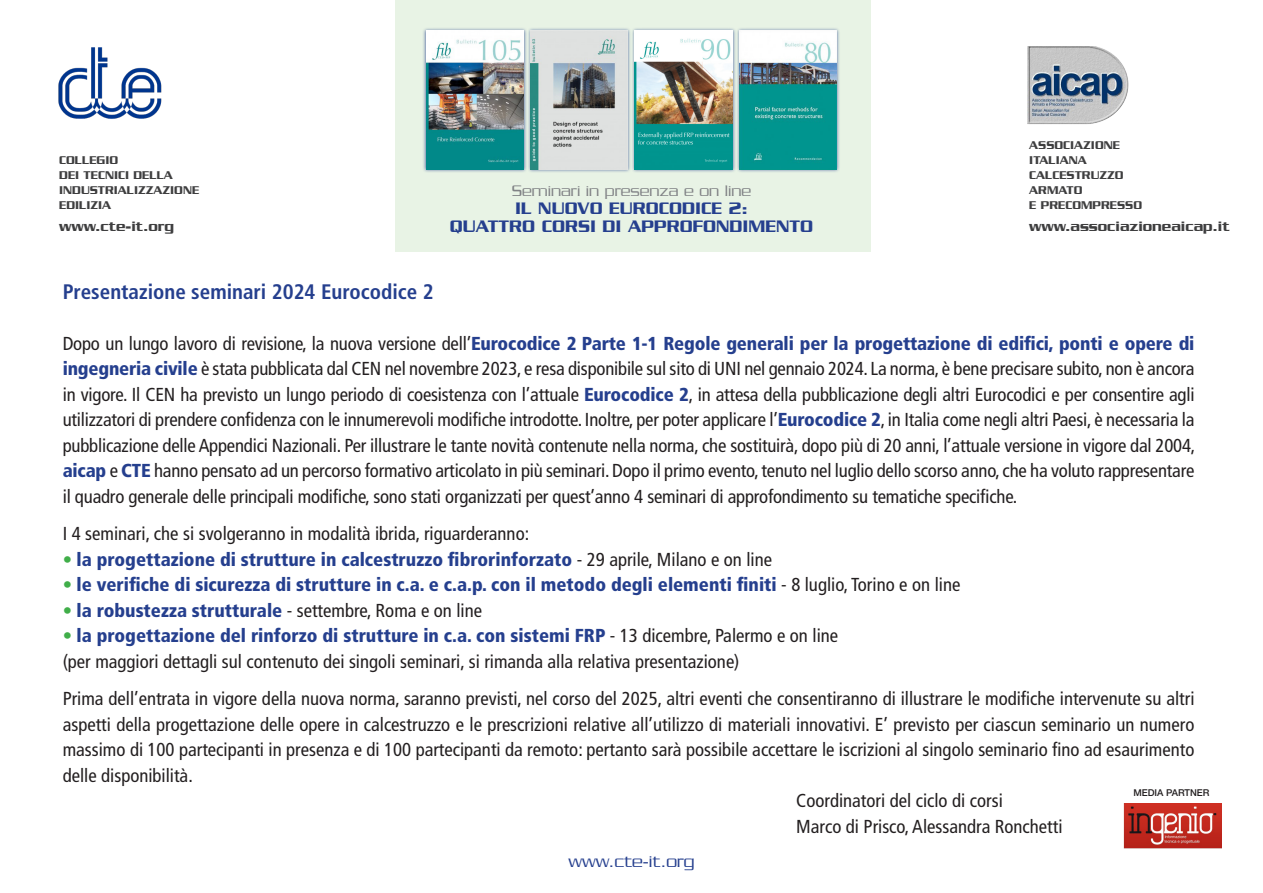
<style>
.page{position:relative;width:1263px;height:893px;background:#fff}
.page>*{position:absolute;margin:0;border:0;box-sizing:border-box;transform-origin:0 0}
.t1{font:700 condensed 21px "Frutiger";color:#253f8e}
.t2{font:condensed 18.75px/25.5px "Frutiger";color:#231f20;text-align:justify}
.t3{font:900 condensed 18.75px "Frutiger";color:#253f8e}
.t4{font:500 18px "Serpentine";color:#253f8e}
.t5{font:300 18px "Serpentine";color:#253f8e}
.t6{font:300 16.5px "Serpentine";color:#808285}
.t7{font:500 15px "Serpentine";color:#3e3e3f}
.t8{font:500 12.15px "Serpentine";color:#3e3e3f}
.t9{font:500 9.45px "Helvetica Neue";color:#231f20}
.s1{font-weight:900;color:#253f8e}
.s2{font-weight:400;color:#40ae49}
.s3{font-weight:400;color:#231f20}
</style>
<div class="page">
<div style="left:395px;top:0;width:476px;height:251px;background:#e8f3e5"></div>
<img style="left:1028px;top:47px;width:101px;height:77px">
<img style="left:58px;top:47px;width:104px;height:72px">
<img style="left:1124px;top:803px;width:98px;height:45px">
<div style="left:631px;top:27px;width:105px;height:146px;background:#253f8e;opacity:.75"></div>
<img style="left:634px;top:31px;width:98px;height:138px">
<div style="left:527px;top:27px;width:104px;height:145px;background:#253f8e;opacity:.75"></div>
<img style="left:531px;top:31px;width:96px;height:138px">
<div style="left:422px;top:27px;width:105px;height:146px;background:#253f8e;opacity:.75"></div>
<img style="left:426px;top:31px;width:98px;height:138px">
<div style="left:736px;top:27px;width:104px;height:145px;background:#253f8e;opacity:.75"></div>
<img style="left:739px;top:31px;width:98px;height:138px">
<p class="t8" style="left:59px;top:153px;width:60px">COLLEGIO</p>
<p class="t8" style="left:59px;top:168px;width:115px">DEI TECNICI DELLA</p>
<p class="t8" style="left:59px;top:183px;width:141px">INDUSTRIALIZZAZIONE</p>
<p class="t8" style="left:59px;top:198px;width:53px">EDILIZIA</p>
<p class="t7" style="left:59px;top:218px;width:116px">www.cte-it.org</p>
<p class="t6" style="left:512px;top:181px;width:241px">Seminari in presenza e on line</p>
<p class="t4" style="left:515px;top:198px;width:234px">IL NUOVO EUROCODICE 2:</p>
<p class="t4" style="left:450px;top:216px;width:365px">QUATTRO CORSI DI APPROFONDIMENTO</p>
<p class="t8" style="left:1029px;top:138px;width:92px">ASSOCIAZIONE</p>
<p class="t8" style="left:1029px;top:153px;width:59px">ITALIANA</p>
<p class="t8" style="left:1029px;top:168px;width:96px">CALCESTRUZZO</p>
<p class="t8" style="left:1029px;top:183px;width:55px">ARMATO</p>
<p class="t8" style="left:1029px;top:198px;width:114px">E PRECOMPRESSO</p>
<p class="t7" style="left:1029px;top:218px;width:202px">www.associazioneaicap.it</p>
<p class="t1" style="left:63px;top:279px;width:372px">Presentazione seminari 2024 Eurocodice 2</p>
<p class="t2" style="left:63px;top:331px;width:1134px">Dopo un lungo lavoro di revisione, la nuova versione dell’<span class="s1">Eurocodice 2 Parte 1-1 Regole generali per la progettazione di edifici, ponti e opere di ingegneria civile</span> è stata pubblicata dal CEN nel novembre 2023, e resa disponibile sul sito di UNI nel gennaio 2024. La norma, è bene precisare subito, non è ancora in vigore. Il CEN ha previsto un lungo periodo di coesistenza con l’attuale <span class="s1">Eurocodice 2</span>, in attesa della pubblicazione degli altri Eurocodici e per consentire agli utilizzatori di prendere confidenza con le innumerevoli modifiche introdotte. Inoltre, per poter applicare l’<span class="s1">Eurocodice 2</span>, in Italia come negli altri Paesi, è necessaria la pubblicazione delle Appendici Nazionali. Per illustrare le tante novità contenute nella norma, che sostituirà, dopo più di 20 anni, l’attuale versione in vigore dal 2004, <span class="s1">aicap</span> e <span class="s1">CTE</span> hanno pensato ad un percorso formativo articolato in più seminari. Dopo il primo evento, tenuto nel luglio dello scorso anno, che ha voluto rappresentare il quadro generale delle principali modifiche, sono stati organizzati per quest’anno 4 seminari di approfondimento su tematiche specifiche.</p>
<p class="t2" style="left:63px;top:521px;width:468px">I 4 seminari, che si svolgeranno in modalità ibrida, riguarderanno:</p>
<p class="t3" style="left:63px;top:548px;width:711px"><span class="s2">•</span> la progettazione di strutture in calcestruzzo fibrorinforzato <span class="s3">- 29 aprile, Milano e on line</span></p>
<p class="t3" style="left:63px;top:573px;width:899px"><span class="s2">•</span> le verifiche di sicurezza di strutture in c.a. e c.a.p. con il metodo degli elementi finiti <span class="s3">- 8 luglio, Torino e on line</span></p>
<p class="t3" style="left:63px;top:599px;width:421px"><span class="s2">•</span> la robustezza strutturale <span class="s3">- settembre, Roma e on line</span></p>
<p class="t3" style="left:63px;top:624px;width:777px"><span class="s2">•</span> la progettazione del rinforzo di strutture in c.a. con sistemi FRP <span class="s3">- 13 dicembre, Palermo e on line</span></p>
<p class="t2" style="left:63px;top:649px;width:678px">(per maggiori dettagli sul contenuto dei singoli seminari, si rimanda alla relativa presentazione)</p>
<p class="t2" style="left:63px;top:686px;width:1133px">Prima dell’entrata in vigore della nuova norma, saranno previsti, nel corso del 2025, altri eventi che consentiranno di illustrare le modifiche intervenute su altri aspetti della progettazione delle opere in calcestruzzo e le prescrizioni relative all’utilizzo di materiali innovativi. E’ previsto per ciascun seminario un numero massimo di 100 partecipanti in presenza e di 100 partecipanti da remoto: pertanto sarà possibile accettare le iscrizioni al singolo seminario fino ad esaurimento delle disponibilità.</p>
<p class="t2" style="left:796px;top:788px;width:208px">Coordinatori del ciclo di corsi</p>
<p class="t2" style="left:796px;top:814px;width:268px">Marco di Prisco, Alessandra Ronchetti</p>
<p class="t9" style="left:1133px;top:787px;width:78px">MEDIA PARTNER</p>
<p class="t5" style="left:568px;top:852px;width:127px">www.cte-it.org</p>
</div>
